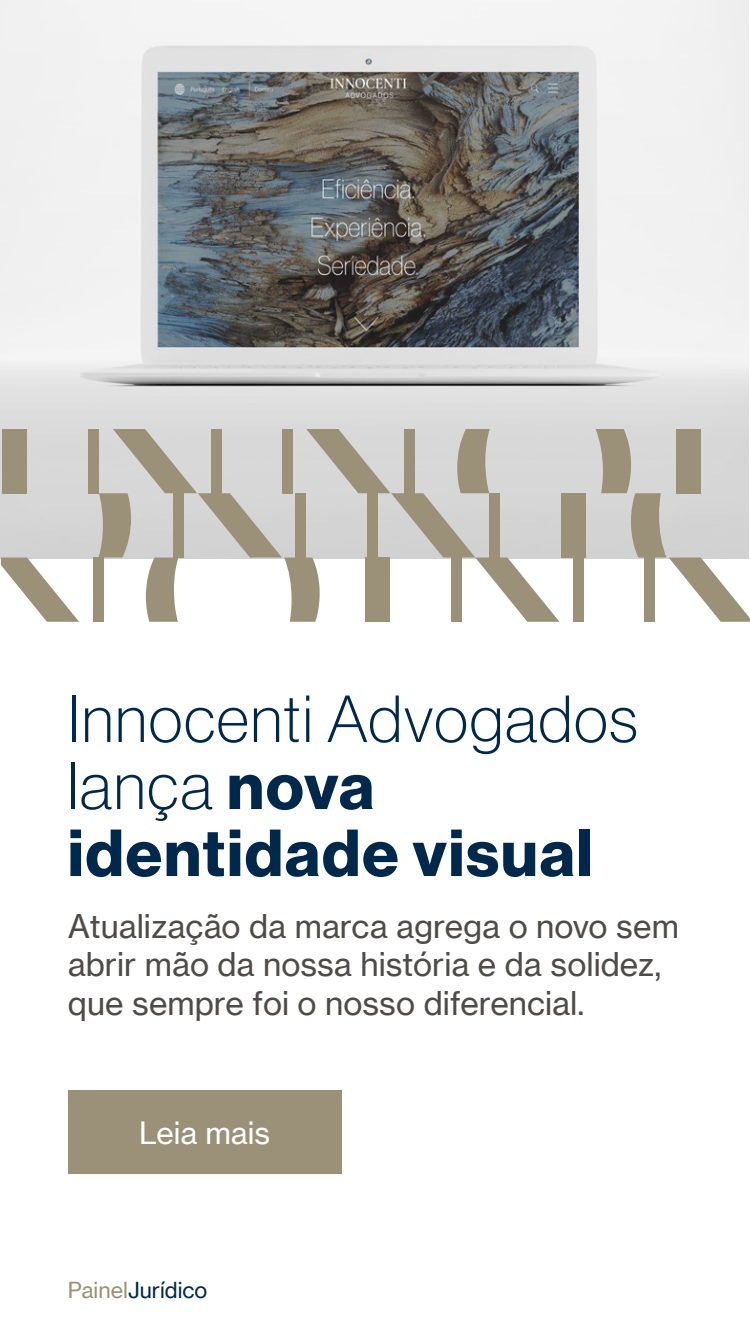
<style>
.page{position:relative;width:750px;height:1334px;background:#fff}
.page>*{position:absolute;margin:0;border:0;box-sizing:border-box;transform-origin:0 0}
.t1{font:65px/67px "N Haas Grotesk DS Pro 35 X Lt";letter-spacing:.03em;color:#00284b}
.t2{font:65px "N Haas Grotesk DS Pro 75 Bd";letter-spacing:.03em;color:#00284b}
.t3{font:32px/38.4px "N Haas Grotesk TX Pro 55 Rg";color:#4e4b48}
.t4{font:30px "N Haas Grotesk TX Pro 55 Rg";color:#fff}
.t5{font:21.6px "N Haas Grotesk TX Pro 55 Rg";color:#00284b}
.s1{font-family:"N Haas Grotesk DS Pro 75 Bd"}
.s2{color:#9b9178}
</style>
<div class="page">
<div style="left:68px;top:1091px;width:273px;height:83px;background:#9b9178"></div>
<img style="left:0;top:0;width:749px;height:558px">
<div style="left:3px;top:429px;width:24px;height:64px;background:#9b9178"></div>
<div style="left:89px;top:429px;width:10px;height:64px;background:#9b9178"></div>
<div style="left:561px;top:493px;width:25px;height:65px;background:#9b9178"></div>
<div style="left:93px;top:558px;width:10px;height:64px;background:#9b9178"></div>
<svg style="left:1px;top:558px;width:78px;height:64px"></svg>
<div style="left:573px;top:558px;width:11px;height:64px;background:#9b9178"></div>
<svg style="left:98px;top:429px;width:462px;height:193px"></svg>
<div style="left:365px;top:558px;width:25px;height:64px;background:#9b9178"></div>
<div style="left:451px;top:558px;width:11px;height:64px;background:#9b9178"></div>
<svg style="left:596px;top:429px;width:154px;height:193px"></svg>
<h1 class="t1" style="left:68px;top:686px;width:571px">Innocenti Advogados lança <span class="s1">nova</span></h1>
<h1 class="t2" style="left:68px;top:815px;width:526px">identidade visual</h1>
<p class="t3" style="left:68px;top:907px;width:613px">Atualização da marca agrega o novo sem abrir mão da nossa história e da solidez, que sempre foi o nosso diferencial.</p>
<p class="t4" style="left:139px;top:1115px;width:132px">Leia mais</p>
<p class="t5" style="left:68px;top:1277px;width:141px"><span class="s2">Painel</span>Jurídico</p>
</div>
